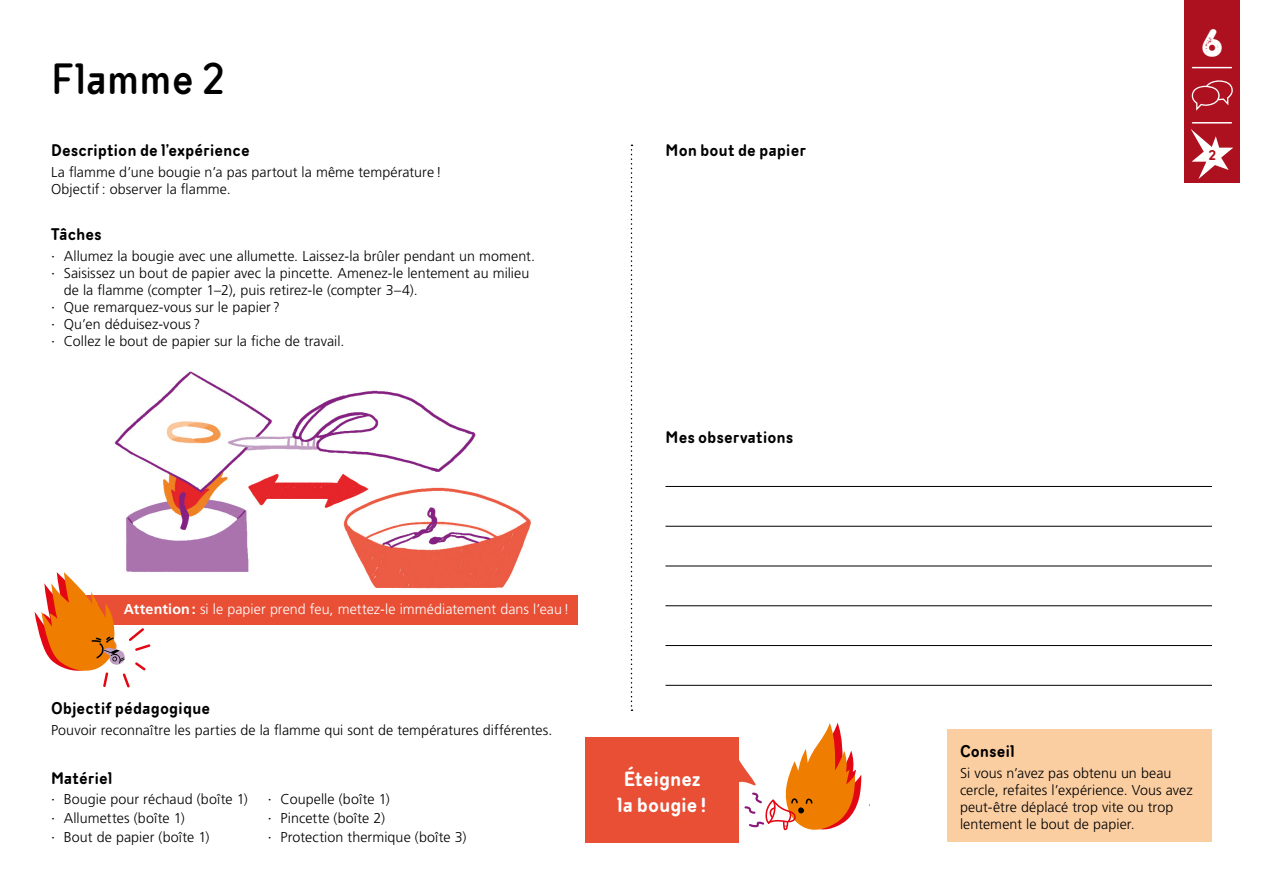
<style>
.page{position:relative;width:1263px;height:893px;background:#fff}
.page>*{position:absolute;margin:0;border:0;box-sizing:border-box;transform-origin:0 0}
.t1{font:500 45px "TT Milks";letter-spacing:.015em;color:#000}
.t2{font:39px "TT Milks Casual 700 One";color:#fff}
.t3{font:600 21px/25.2px "TT Milks";letter-spacing:.01em;color:#fff}
.t4{font:600 17.25px "TT Milks";letter-spacing:.02em;color:#000}
.t5{font:300 14.25px/17.1px "Frutiger LT Std";letter-spacing:.005em;color:#000}
.t6{font:300 14.25px "Frutiger LT Std";letter-spacing:.005em;color:#fff}
.t7{font:600 14.25px "TT Milks";color:#ad101e}
.s1{font-weight:400}
.s2{font-weight:700}
</style>
<div class="page">
<hr style="left:665px;top:486px;width:547px;height:1px;background:#000">
<hr style="left:665px;top:566px;width:547px;height:1px;background:#000">
<hr style="left:665px;top:526px;width:547px;height:1px;background:#000">
<hr style="left:665px;top:605px;width:547px;height:1px;background:#000">
<hr style="left:665px;top:645px;width:547px;height:1px;background:#000">
<hr style="left:665px;top:685px;width:547px;height:1px;background:#000">
<img style="left:114px;top:372px;width:417px;height:217px">
<div style="left:77px;top:595px;width:501px;height:30px;background:#e94f35"></div>
<svg style="left:35px;top:572px;width:115px;height:116px"></svg>
<div style="left:947px;top:729px;width:265px;height:113px;background:#fbcea2"></div>
<div style="left:1184px;top:0;width:55px;height:183px;background:#ad101e"></div>
<hr style="left:1192px;top:67px;width:39px;height:1px;background:#fff">
<hr style="left:1192px;top:122px;width:39px;height:2px;background:#fff">
<svg style="left:1190px;top:129px;width:43px;height:50px"></svg>
<svg style="left:1192px;top:80px;width:41px;height:31px"></svg>
<div style="left:585px;top:737px;width:154px;height:105px;background:#e94f35"></div>
<svg style="left:739px;top:723px;width:122px;height:107px"></svg>
<svg style="left:631px;top:145px;width:1px;height:566px"></svg>
<h1 class="t1" style="left:51px;top:51px;width:175px">Flamme 2</h1>
<p class="t4" style="left:51px;top:140px;width:200px">Description de l’expérience</p>
<p class="t5" style="left:51px;top:164px;width:392px">La flamme d’une bougie n’a pas partout la même température !<br>Objectif: observer la flamme.</p>
<p class="t4" style="left:51px;top:224px;width:52px">Tâches</p>
<p class="t5" style="left:51px;top:247px;width:485px"><span class="s1">·</span> Allumez la bougie avec une allumette. Laissez-la brûler pendant un moment.</p>
<p class="t5" style="left:51px;top:265px;width:480px"><span class="s1">·</span> Saisissez un bout de papier avec la pincette. Amenez-le lentement au milieu</p>
<p class="t5" style="left:64px;top:282px;width:355px">de la flamme (compter 1–2), puis retirez-le (compter 3–4).</p>
<p class="t5" style="left:51px;top:299px;width:231px"><span class="s1">·</span> Que remarquez-vous sur le papier ?</p>
<p class="t5" style="left:51px;top:316px;width:151px"><span class="s1">·</span> Qu’en déduisez-vous ?</p>
<p class="t5" style="left:51px;top:333px;width:295px"><span class="s1">·</span> Collez le bout de papier sur la fiche de travail.</p>
<p class="t4" style="left:665px;top:140px;width:142px">Mon bout de papier</p>
<p class="t4" style="left:665px;top:427px;width:129px">Mes observations</p>
<p class="t6" style="left:124px;top:601px;width:447px"><span class="s2">Attention:</span> si le papier prend feu, mettez-le immédiatement dans l’eau!</p>
<p class="t4" style="left:51px;top:698px;width:161px">Objectif pédagogique</p>
<p class="t5" style="left:51px;top:722px;width:503px">Pouvoir reconnaître les parties de la flamme qui sont de températures différentes.</p>
<p class="t4" style="left:51px;top:768px;width:63px">Matériel</p>
<p class="t5" style="left:51px;top:790px;width:198px"><span class="s1">·</span> Bougie pour réchaud (boîte 1)</p>
<p class="t5" style="left:268px;top:790px;width:123px"><span class="s1">·</span> Coupelle (boîte 1)</p>
<p class="t5" style="left:51px;top:809px;width:135px"><span class="s1">·</span> Allumettes (boîte 1)</p>
<p class="t5" style="left:268px;top:809px;width:119px"><span class="s1">·</span> Pincette (boîte 2)</p>
<p class="t5" style="left:51px;top:829px;width:160px"><span class="s1">·</span> Bout de papier (boîte 1)</p>
<p class="t5" style="left:268px;top:829px;width:200px"><span class="s1">·</span> Protection thermique (boîte 3)</p>
<h3 class="t3" style="left:617px;top:767px;width:91px">Éteignez la bougie !</h3>
<h2 class="t2" style="left:1201px;top:19px;width:23px">6</h2>
<p class="t7" style="left:1209px;top:146px;width:9px">2</p>
<p class="t4" style="left:960px;top:741px;width:56px">Conseil</p>
<p class="t5" style="left:960px;top:765px;width:234px">Si vous n’avez pas obtenu un beau cercle, refaites l’expérience. Vous avez peut-être déplacé trop vite ou trop lentement le bout de papier.</p>
</div>
